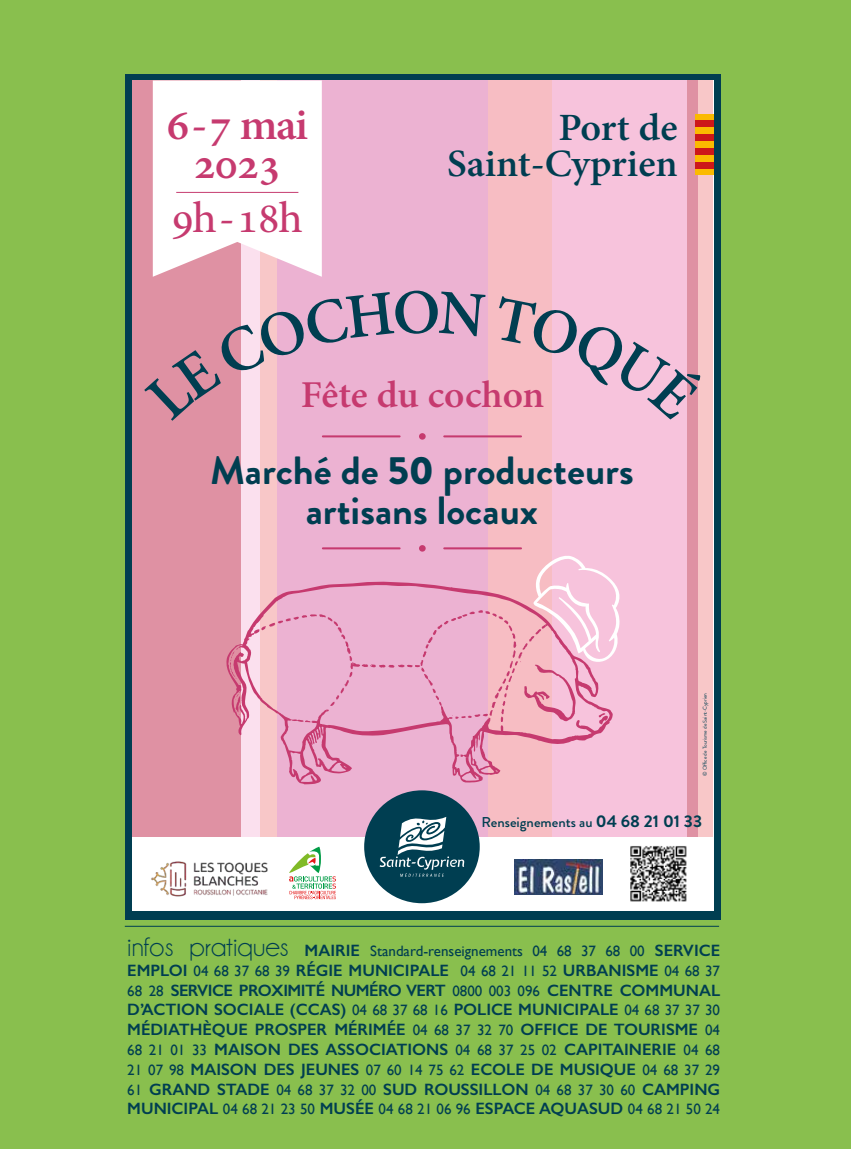
<style>
.page{position:relative;width:851px;height:1149px;background:#fff}
.page>*{position:absolute;margin:0;border:0;box-sizing:border-box;transform-origin:0 0}
.t1{font:700 43.2px/38.4px "Adobe Hebrew";letter-spacing:-.03em;color:#c63a6f;text-align:center}
.t2{font:43.2px "Adobe Hebrew";color:#c63a6f}
.t3{font:700 39.3px/39.3px "Brandon Grotesque";color:#003e51;text-align:center}
.t4{font:700 37.95px/36.6px "Adobe Hebrew";color:#003e51;text-align:right}
.t5{font:700 37.35px "Adobe Hebrew";letter-spacing:-.005em;color:#c63a6f}
.t6{font:600 16.5px/19.8px "Gill Sans";color:#003e51;text-align:justify}
.t7{font:15px "Gill Sans";color:#003e51}
.t8{font:500 14.25px "Brandon Grotesque";color:#003e51}
.t9{font:5.55px "Brandon Grotesque";color:#003e51}
.s1{font-weight:900}
.s2{font-weight:700;font-size:16.95px}
.s3{font-family:"Champagne&Limousines";font-size:28.5px}
.s4{font-weight:600;font-size:16.5px}
.s5{font-weight:400;font-size:15px}
</style>
<div class="page">
<div style="left:0;top:0;width:850px;height:1148px;background:#89bf4e"></div>
<div style="left:125px;top:74px;width:595px;height:844px;background:#003e51"></div>
<hr style="left:125px;top:925px;width:594px;height:1px;background:#003e51">
<div style="left:132px;top:80px;width:581px;height:830px;background:#fff"></div>
<div style="left:692px;top:80px;width:21px;height:757px;background:#f8c7c8"></div>
<div style="left:686px;top:80px;width:12px;height:757px;background:#df91a3"></div>
<div style="left:565px;top:80px;width:121px;height:757px;background:#f7c3dc"></div>
<div style="left:547px;top:80px;width:18px;height:757px;background:#f7c3dc"></div>
<div style="left:487px;top:80px;width:65px;height:757px;background:#f7bdc3"></div>
<div style="left:240px;top:80px;width:25px;height:757px;background:#fbe0ee"></div>
<div style="left:270px;top:80px;width:218px;height:757px;background:#ecb2d2"></div>
<div style="left:132px;top:80px;width:108px;height:757px;background:#df91a3"></div>
<div style="left:260px;top:80px;width:17px;height:757px;background:#f8c7c8"></div>
<svg style="left:226px;top:580px;width:387px;height:204px"></svg>
<div style="left:694px;top:114px;width:19px;height:61px;background:#fbba00"></div>
<div style="left:694px;top:121px;width:19px;height:6px;background:#cd1719"></div>
<div style="left:694px;top:135px;width:19px;height:6px;background:#cd1719"></div>
<div style="left:694px;top:148px;width:19px;height:7px;background:#cd1719"></div>
<div style="left:694px;top:162px;width:19px;height:7px;background:#cd1719"></div>
<img style="left:151px;top:861px;width:117px;height:36px">
<svg style="left:289px;top:846px;width:47px;height:52px"></svg>
<img style="left:515px;top:859px;width:87px;height:35px">
<hr style="left:323px;top:435px;width:76px;height:2px;background:#c63a6f">
<hr style="left:444px;top:435px;width:77px;height:2px;background:#c63a6f">
<svg style="left:419px;top:433px;width:6px;height:6px"></svg>
<hr style="left:323px;top:547px;width:76px;height:2px;background:#c63a6f">
<hr style="left:444px;top:547px;width:77px;height:2px;background:#c63a6f">
<svg style="left:419px;top:545px;width:6px;height:6px"></svg>
<svg style="left:531px;top:556px;width:89px;height:107px"></svg>
<img style="left:630px;top:846px;width:57px;height:56px">
<svg style="left:364px;top:790px;width:115px;height:112px"></svg>
<svg style="left:153px;top:80px;width:169px;height:197px;background:#fcf7f8"></svg>
<hr style="left:176px;top:192px;width:122px;height:1px;background:#c63a6f">
<svg style="left:686px;top:296px;width:1px;height:125px"></svg>
<h1 class="t1" style="left:166px;top:106px;width:143px">6 - 7 mai<br>2023</h1>
<h1 class="t2" style="left:172px;top:192px;width:133px">9h-18h</h1>
<h3 class="t4" style="left:447px;top:109px;width:232px">Port de<br>Saint-Cyprien</h3>
<h3 class="t5" style="left:301px;top:372px;width:245px">Fête du cochon</h3>
<h2 class="t3" style="left:210px;top:451px;width:425px">Marché de <span class="s1">50</span> producteurs artisans locaux</h2>
<p class="t9" style="left:701px;top:776px;width:85px;rotate:-90deg">© Office de Tourisme de Saint-Cyprien</p>
<p class="t8" style="left:481px;top:812px;width:222px">Renseignements au <span class="s2">04 68 21 01 33</span></p>
<p class="t7" style="left:127px;top:941px;width:594px"><span class="s3">infos pratiques</span> <span class="s4">MAIRIE</span> Standard-renseignements 04 68 37 68 00 <span class="s4">SERVICE</span></p>
<p class="t6" style="left:127px;top:959px;width:594px">EMPLOI <span class="s5">04 68 37 68 39</span> RÉGIE MUNICIPALE <span class="s5">04 68 21 11 52</span> URBANISME <span class="s5">04 68 37<br>68 28</span> SERVICE PROXIMITÉ NUMÉRO VERT <span class="s5">0800 003 096</span> CENTRE COMMUNAL D’ACTION SOCIALE (CCAS) <span class="s5">04 68 37 68 16</span> POLICE MUNICIPALE <span class="s5">04 68 37 37 30<br></span>MÉDIATHÈQUE PROSPER MÉRIMÉE <span class="s5">04 68 37 32 70</span> OFFICE DE TOURISME <span class="s5">04<br>68 21 01 33</span> MAISON DES ASSOCIATIONS <span class="s5">04 68 37 25 02</span> CAPITAINERIE <span class="s5">04 68<br>21 07 98</span> MAISON DES JEUNES <span class="s5">07 60 14 75 62</span> ECOLE DE MUSIQUE <span class="s5">04 68 37 29<br>61</span> GRAND STADE <span class="s5">04 68 37 32 00</span> SUD ROUSSILLON <span class="s5">04 68 37 30 60</span> CAMPING</p>
<p class="t7" style="left:127px;top:1100px;width:594px"><span class="s4">MUNICIPAL</span> 04 68 21 23 50 <span class="s4">MUSÉE</span> 04 68 21 06 96 <span class="s4">ESPACE AQUASUD</span> 04 68 21 50 24</p>
</div>
